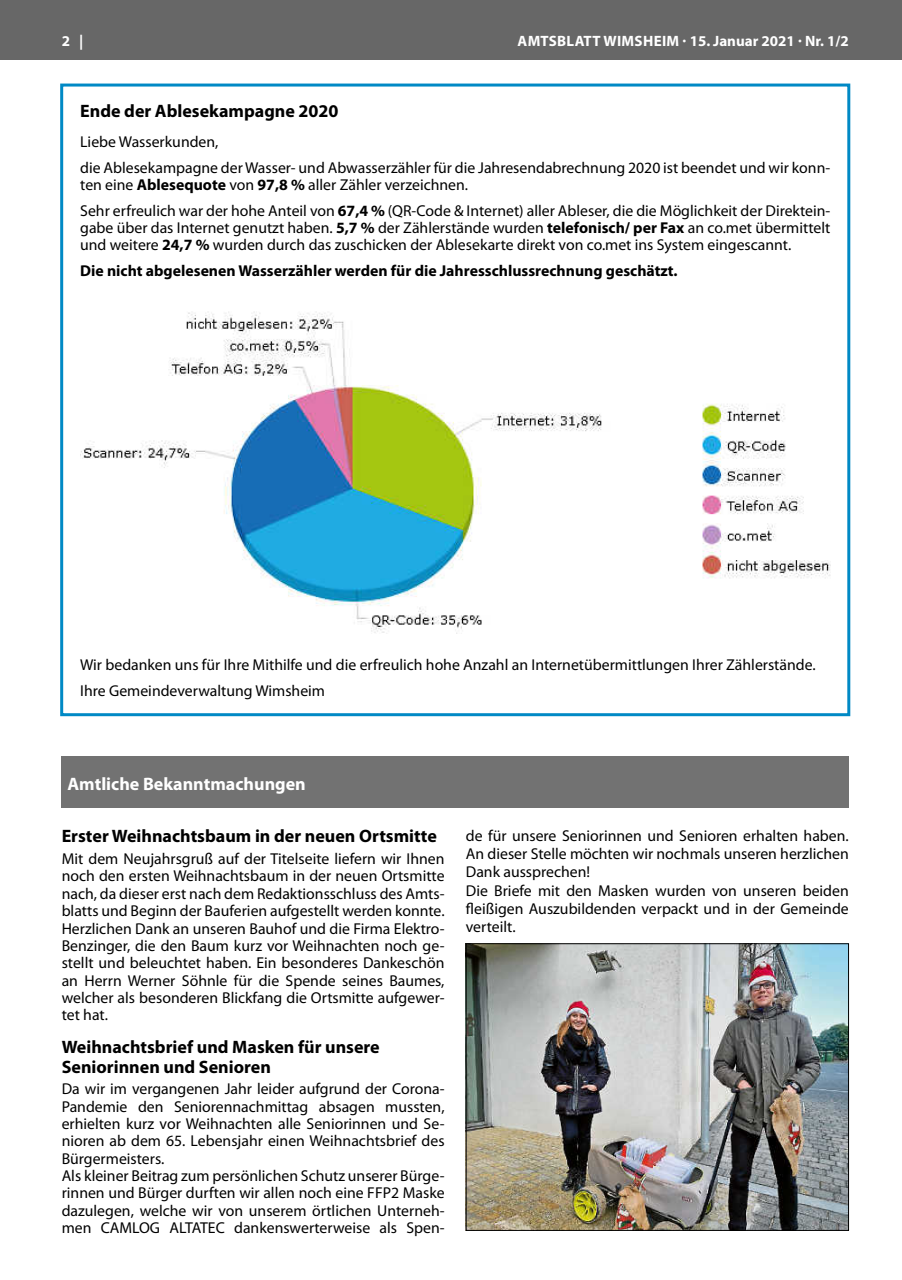
<style>
.page{position:relative;width:902px;height:1280px;background:#fff}
.page>*{position:absolute;margin:0;border:0;box-sizing:border-box;transform-origin:0 0}
.t1{font:700 18px/19.6px "Myriad Pro";color:#000}
.t2{font:700 18px "Myriad Pro";color:#fff}
.t3{font:15.75px/17.4px "Myriad Pro";color:#000}
.t4{font:700 15.75px "Myriad Pro";color:#000}
.t5{font:700 15px "Myriad Pro";letter-spacing:.02em;color:#fff}
.s1{font-weight:700}
</style>
<div class="page">
<div style="left:0;top:0;width:901px;height:60px;background:#676767"></div>
<div style="left:62px;top:757px;width:786px;height:51px;background:#727272"></div>
<img style="left:468px;top:945px;width:378px;height:284px">
<div style="left:466px;top:943px;width:382px;height:288px;border:1px solid #000"></div>
<img style="left:80px;top:312px;width:750px;height:322px">
<div style="left:60px;top:84px;width:790px;height:632px;border:3px solid #0089c5"></div>
<p class="t5" style="left:62px;top:31px;width:23px">2 |</p>
<p class="t5" style="left:517px;top:31px;width:333px">amtsblatt wimsheim · 15. Januar 2021 · Nr. 1/2</p>
<p class="t1" style="left:80px;top:101px;width:260px">ende der ablesekampagne 2020</p>
<p class="t3" style="left:80px;top:129px;width:751px;line-height:25.8px">Liebe Wasserkunden,<br>die Ablesekampagne der Wasser- und Abwasserzähler für die Jahresendabrechnung 2020 ist beendet und wir konn-</p>
<p class="t3" style="left:80px;top:172px;width:751px;line-height:25.8px">ten eine <span class="s1">ablesequote</span> von <span class="s1">97,8 %</span> aller Zähler verzeichnen.<br>Sehr erfreulich war der hohe Anteil von <span class="s1">67,4 %</span> (QR-Code &amp; Internet) aller Ableser, die die Möglichkeit der Direktein-</p>
<p class="t3" style="left:80px;top:219px;width:751px">gabe über das Internet genutzt haben. <span class="s1">5,7 %</span> der Zählerstände wurden <span class="s1">telefonisch/ per Fax</span> an co.met übermittelt und weitere <span class="s1">24,7 %</span> wurden durch das zuschicken der Ablesekarte direkt von co.met ins System eingescannt.</p>
<p class="t4" style="left:80px;top:260px;width:599px">Die nicht abgelesenen wasserzähler werden für die Jahresschlussrechnung geschätzt.</p>
<p class="t3" style="left:80px;top:652px;width:737px;line-height:25.8px">Wir bedanken uns für Ihre Mithilfe und die erfreulich hohe Anzahl an Internetübermittlungen Ihrer Zählerstände.<br>Ihre Gemeindeverwaltung Wimsheim</p>
<p class="t2" style="left:67px;top:772px;width:240px">Amtliche Bekanntmachungen</p>
<p class="t1" style="left:62px;top:826px;width:376px">erster weihnachtsbaum in der neuen Ortsmitte</p>
<p class="t3" style="left:62px;top:850px;width:384px;text-align:justify">Mit dem Neujahrsgruß auf der Titelseite liefern wir Ihnen noch den ersten Weihnachtsbaum in der neuen Ortsmitte nach, da dieser erst nach dem Redaktionsschluss des Amts&shy;blatts und Beginn der Bauferien aufgestellt werden konnte.<br>Herzlichen Dank an unseren Bauhof und die Firma Elektro-Benzinger, die den Baum kurz vor Weihnachten noch ge&shy;stellt und beleuchtet haben. Ein besonderes Dankeschön an Herrn Werner Söhnle für die Spende seines Baumes, welcher als besonderen Blickfang die Ortsmitte aufgewer&shy;tet hat.</p>
<p class="t1" style="left:62px;top:1036px;width:319px">weihnachtsbrief und masken für unsere seniorinnen und senioren</p>
<p class="t3" style="left:62px;top:1080px;width:384px">Da wir im vergangenen Jahr leider aufgrund der Corona-Pandemie den Seniorennachmittag absagen mussten, erhielten kurz vor Weihnachten alle Seniorinnen und Se&shy;nioren ab dem 65. Lebensjahr einen Weihnachtsbrief des Bürgermeisters.<br>Als kleiner Beitrag zum persönlichen Schutz unserer Bürge&shy;rinnen und Bürger durften wir allen noch eine FFP2 Maske dazulegen, welche wir von unserem örtlichen Unterneh&shy;men CAMLOG ALTATEC dankenswerterweise als Spen-</p>
<p class="t3" style="left:466px;top:826px;width:384px;line-height:18.1px">de für unsere Seniorinnen und Senioren erhalten haben.<br>An dieser Stelle möchten wir nochmals unseren herzlichen Dank aussprechen!<br>Die Briefe mit den Masken wurden von unseren beiden fleißigen Auszubildenden verpackt und in der Gemeinde verteilt.</p>
</div>
